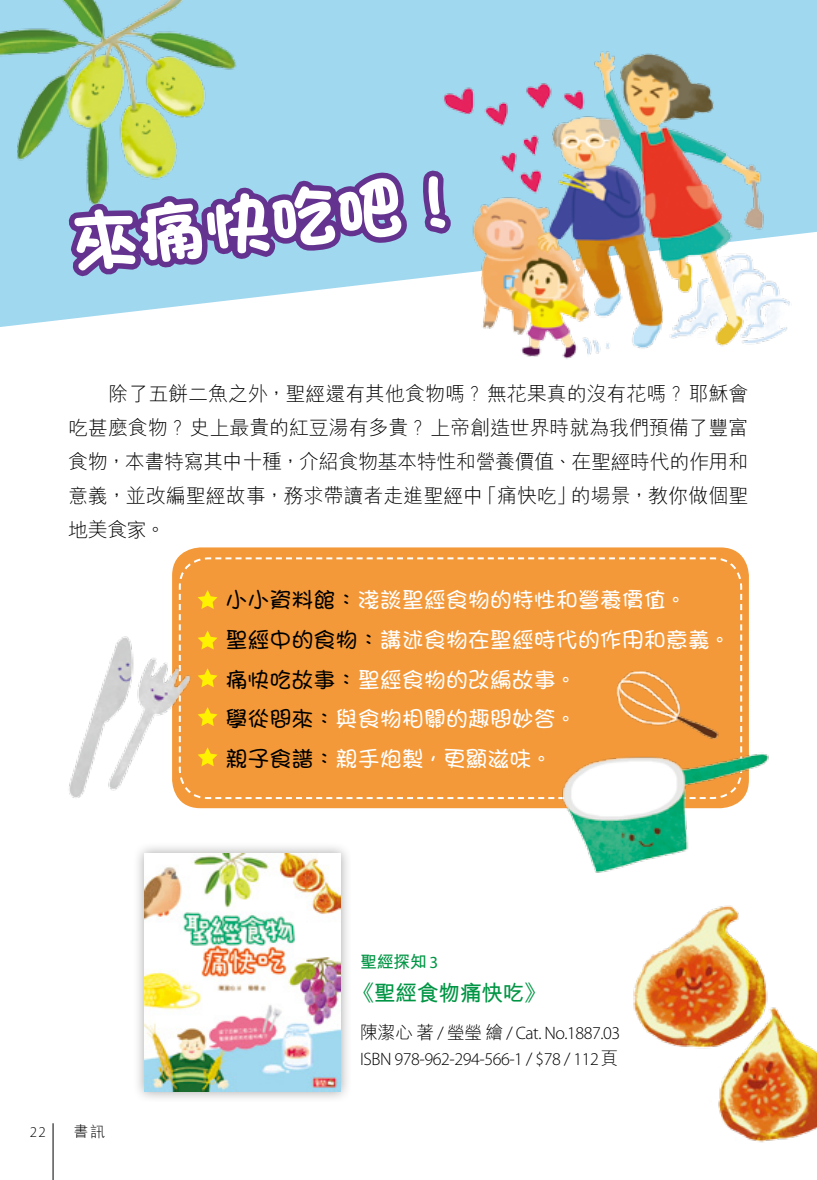
<style>
.page{position:relative;width:817px;height:1180px;background:#fff}
.page>*{position:absolute;margin:0;border:0;box-sizing:border-box;transform-origin:0 0}
.t1{font:800 68.2px "M Young HK";color:#fff}
.t2{font:500 22px/39.6px "M Young HK";color:#fff}
.t3{font:700 22px "M Hei HK";letter-spacing:-.025em;color:#009544}
.t4{font:300 20px/34px "M Hei HK";color:#000;text-align:justify}
.t5{font:300 18px/26px "Myriad Pro";letter-spacing:-.025em;color:#000}
.t6{font:700 17px "M Hei HK";color:#009544}
.t7{font:300 15px "Myriad Pro";color:#000}
.t8{font:300 15px "M Hei HK";color:#000}
.s1{color:#000}
.s2{font-family:"Myriad Pro";font-weight:400}
.s3{font-family:"M Hei HK"}
</style>
<div class="page">
<div style="left:172px;top:547px;width:576px;height:261px;background:#f39939;border-radius:28px"></div>
<svg style="left:0;top:0;width:816px;height:327px;fill:#a0d8ef"></svg>
<hr style="left:53px;top:1123px;width:1px;height:56px;background:#000">
<div style="left:131px;top:839px;width:220px;height:262px;background:#000;opacity:.34"></div>
<img style="left:145px;top:853px;width:195px;height:238px">
<img style="left:408px;top:0;width:387px;height:359px">
<img style="left:0;top:0;width:290px;height:246px">
<svg style="left:63px;top:187px;width:133px;height:98px;background:#7b76b3"></svg>
<svg style="left:196px;top:0;width:85px;height:809px"></svg>
<svg style="left:257px;top:163px;width:202px;height:93px;background:#8081bc"></svg>
<svg style="left:178px;top:556px;width:565px;height:244px"></svg>
<img style="left:557px;top:630px;width:212px;height:186px">
<img style="left:69px;top:625px;width:138px;height:183px">
<img style="left:571px;top:816px;width:245px;height:327px">
<svg style="left:197px;top:590px;width:20px;height:19px"></svg>
<svg style="left:197px;top:630px;width:20px;height:19px"></svg>
<svg style="left:197px;top:668px;width:20px;height:19px"></svg>
<svg style="left:197px;top:707px;width:20px;height:19px"></svg>
<svg style="left:197px;top:747px;width:20px;height:19px"></svg>
<h1 class="t1" style="left:66px;top:194px;width:402px;rotate:-6deg">來痛快吃吧！</h1>
<p class="t4" style="left:68px;top:375px;width:681px;text-indent:40px">除了五餅二魚之外，聖經還有其他食物嗎？無花果真的沒有花嗎？耶穌會吃甚麼食物？史上最貴的紅豆湯有多貴？上帝創造世界時就為我們預備了豐富食物，本書特寫其中十種，介紹食物基本特性和營養價值、在聖經時代的作用和意義，並改編聖經故事，務求帶讀者走進聖經中「痛快吃」的場景，教你做個聖地美食家。</p>
<p class="t2" style="left:225px;top:578px;width:506px"><span class="s1">小小資料館：</span>淺談聖經食物的特性和營養價值。<br><span class="s1">聖經中的食物：</span>講述食物在聖經時代的作用和意義。<span class="s1">痛快吃故事：</span>聖經食物的改編故事。<br><span class="s1">學從問來：</span>與食物相關的趣問妙答。<br><span class="s1">親子食譜：</span>親手炮製，更顯滋味。</p>
<p class="t7" style="left:30px;top:1122px;width:18px">22</p>
<p class="t8" style="left:73px;top:1120px;width:33px">書訊</p>
<p class="t6" style="left:360px;top:949px;width:80px">聖經探知 <span class="s2">3</span></p>
<p class="t3" style="left:352px;top:977px;width:195px">《聖經食物痛快吃》</p>
<p class="t5" style="left:360px;top:1019px;width:261px"><span class="s3">陳潔心著</span> / <span class="s3">瑩瑩繪</span> / Cat. No.1887.03<br>ISBN 978-962-294-566-1 / $78 / 112<span class="s3">頁</span></p>
</div>
